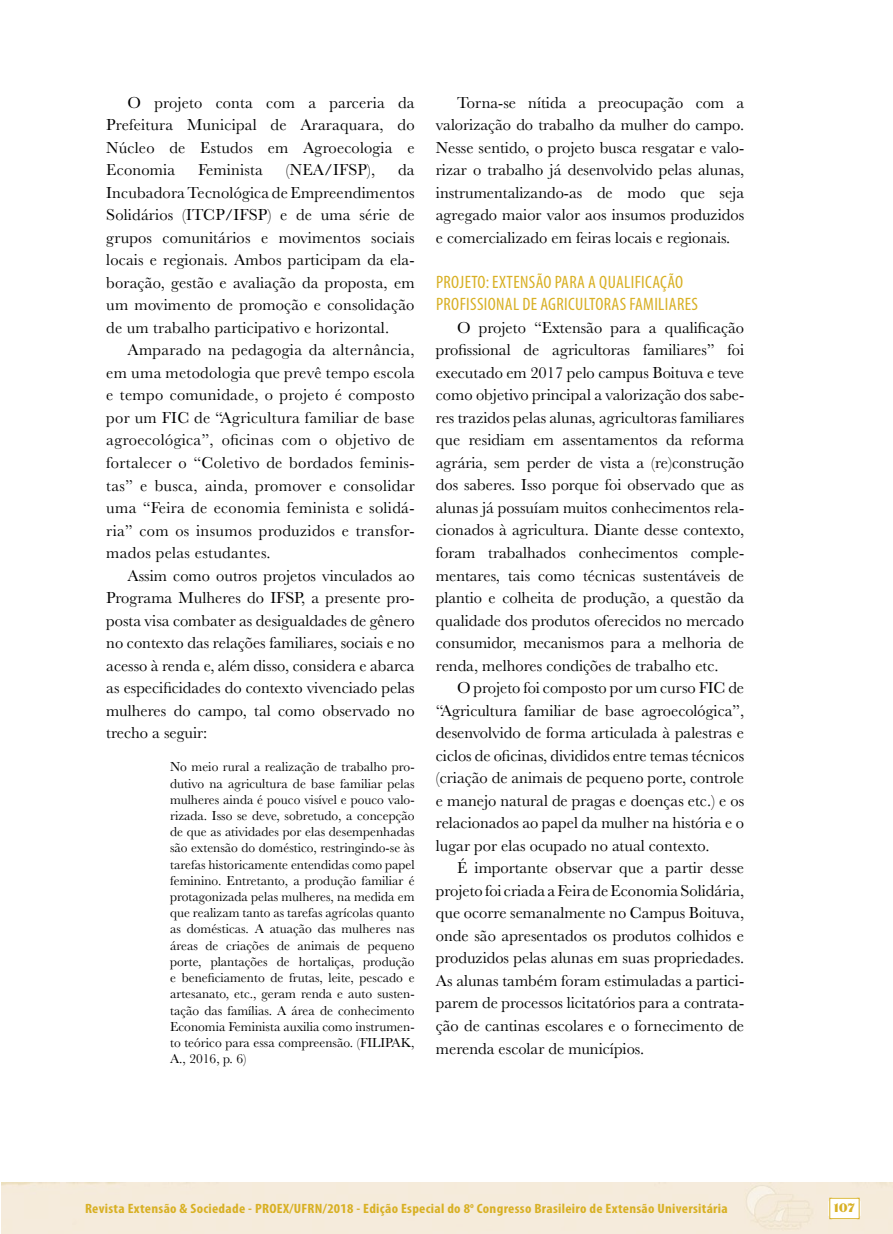
<style>
.page{position:relative;width:893px;height:1234px;background:#fff}
.page>*{position:absolute;margin:0;border:0;box-sizing:border-box;transform-origin:0 0}
.t1{font:condensed 18px/22.5px "Myriad Pro";letter-spacing:.02em;color:#d8b024}
.t2{font:16.5px/22.5px "Baskerville";color:#000;text-align:justify}
.t3{font:13.5px/16.2px "Baskerville";color:#000;text-align:justify}
.t4{font:700 condensed 13.5px "Myriad Pro";letter-spacing:.02em;color:#d8b024;scale:1.1 1}
.t5{font:12px "Escafina Low";color:#d8b024;scale:1.1 1}
</style>
<div class="page">
<svg style="left:828px;top:1196px;width:33px;height:23px"></svg>
<div style="left:829px;top:1197px;width:30px;height:21px;background:#fff;border:1px solid #d8b024"></div>
<p class="t2" style="left:106px;top:91px;width:310px;text-indent:21px">O projeto conta com a parceria da Prefeitura Municipal de Araraquara, do Núcleo de Estudos em Agroecologia e Economia</p>
<p class="t2" style="left:198px;top:158px;width:66px">Feminista</p>
<p class="t2" style="left:286px;top:158px;width:91px">(NEA/IFSP),</p>
<p class="t2" style="left:106px;top:158px;width:310px;text-indent:292px">da Incubadora Tecnológica de Empreendimentos Solidários (ITCP/IFSP) e de uma série de grupos comunitários e movimentos sociais locais e regionais. Ambos participam da ela&shy;boração, gestão e avaliação da proposta, em um movimento de promoção e consolidação de um trabalho participativo e horizontal.</p>
<p class="t2" style="left:106px;top:338px;width:310px;text-indent:21px">Amparado na pedagogia da alternância, em uma metodologia que prevê tempo escola e tempo comunidade, o projeto é composto por um FIC de “Agricultura familiar de base agroecológica”, oficinas com o objetivo de fortalecer o “Coletivo de bordados feminis&shy;tas” e busca, ainda, promover e consolidar uma “Feira de economia feminista e solidá&shy;ria” com os insumos produzidos e transfor&shy;mados pelas estudantes.</p>
<p class="t2" style="left:106px;top:564px;width:310px;text-indent:21px">Assim como outros projetos vinculados ao Programa Mulheres do IFSP, a presente pro&shy;posta visa combater as desigualdades de gênero no contexto das relações familiares, sociais e no acesso à renda e, além disso, considera e abarca as especificidades do contexto vivenciado pelas mulheres do campo, tal como observado no trecho a seguir:</p>
<p class="t3" style="left:170px;top:758px;width:246px">No meio rural a realização de trabalho pro&shy;dutivo na agricultura de base familiar pelas mulheres ainda é pouco visível e pouco valo&shy;rizada. Isso se deve, sobretudo, a concepção de que as atividades por elas desempenhadas são extensão do doméstico, restringindo-se às tarefas historicamente entendidas como papel feminino. Entretanto, a produção familiar é protagonizada pelas mulheres, na medida em que realizam tanto as tarefas agrícolas quanto as domésticas. A atuação das mulheres nas áreas de criações de animais de pequeno porte, plantações de hortaliças, produção e beneficiamento de frutas, leite, pescado e artesanato, etc., geram renda e auto susten&shy;tação das famílias. A área de conhecimento Economia Feminista auxilia como instrumen&shy;to teórico para essa compreensão. (FILIPAK, A., 2016, p. 6)</p>
<p class="t2" style="left:436px;top:91px;width:310px;text-indent:21px">Torna-se nítida a preocupação com a valorização do trabalho da mulher do campo.<br>Nesse sentido, o projeto busca resgatar e valo&shy;rizar o trabalho já desenvolvido pelas alunas, instrumentalizando-as de modo que seja agregado maior valor aos insumos produzidos e comercializado em feiras locais e regionais.</p>
<p class="t1" style="left:436px;top:270px;width:263px">PROJETO: EXTENSÃO PARA A QUALIFICAÇÃO<br>PROFISSIONAL DE AGRICULTORAS FAMILIARES</p>
<p class="t2" style="left:436px;top:316px;width:310px;text-indent:21px">O projeto “Extensão para a qualificação profissional de agricultoras familiares” foi executado em 2017 pelo campus Boituva e teve como objetivo principal a valorização dos sabe&shy;res trazidos pelas alunas, agricultoras familiares que residiam em assentamentos da reforma agrária, sem perder de vista a (re)construção dos saberes. Isso porque foi observado que as alunas já possuíam muitos conhecimentos rela&shy;cionados à agricultura. Diante desse contexto, foram trabalhados conhecimentos comple&shy;mentares, tais como técnicas sustentáveis de plantio e colheita de produção, a questão da qualidade dos produtos oferecidos no mercado consumidor, mecanismos para a melhoria de renda, melhores condições de trabalho etc.</p>
<p class="t2" style="left:436px;top:676px;width:310px;text-indent:21px">O projeto foi composto por um curso FIC de “Agricultura familiar de base agroecológica”, desenvolvido de forma articulada à palestras e ciclos de oficinas, divididos entre temas técnicos (criação de animais de pequeno porte, controle e manejo natural de pragas e doenças etc.) e os relacionados ao papel da mulher na história e o lugar por elas ocupado no atual contexto.</p>
<p class="t2" style="left:436px;top:856px;width:310px;text-indent:21px">É importante observar que a partir desse projeto foi criada a Feira de Economia Solidária, que ocorre semanalmente no Campus Boituva, onde são apresentados os produtos colhidos e produzidos pelas alunas em suas propriedades.<br>As alunas também foram estimuladas a partici&shy;parem de processos licitatórios para a contrata&shy;ção de cantinas escolares e o fornecimento de merenda escolar de municípios.</p>
<p class="t4" style="left:85px;top:1200px;width:586px">Revista Extensão &amp; Sociedade - PROEX/UFRN/2018 - Edição Especial do 8<sup>o</sup> Congresso Brasileiro de Extensão Universitária</p>
<p class="t5" style="left:834px;top:1199px;width:20px">107</p>
</div>
